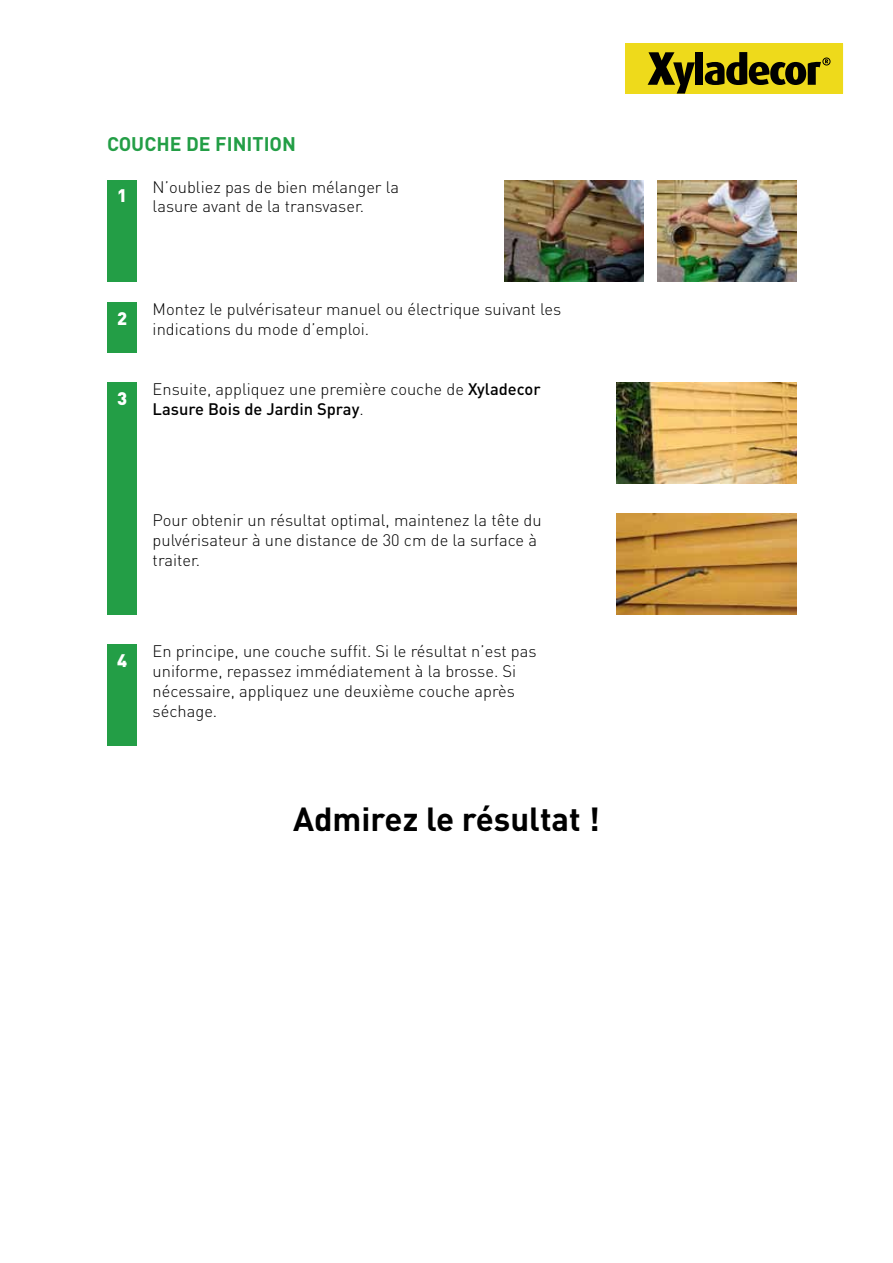
<style>
.page{position:relative;width:893px;height:1263px;background:#fff}
.page>*{position:absolute;margin:0;border:0;box-sizing:border-box;transform-origin:0 0}
.t1{font:700 33px "DIN Pro";color:#000}
.t2{font:700 19.5px "DIN Pro";color:#239e46}
.t3{font:900 18px "DIN Pro";color:#fff}
.t4{font:300 16.5px/19.8px "DIN Pro";color:#000}
.s1{font-weight:500}
</style>
<div class="page">
<svg style="left:625px;top:44px;width:218px;height:50px"></svg>
<img style="left:658px;top:180px;width:139px;height:101px">
<img style="left:504px;top:180px;width:139px;height:101px">
<img style="left:617px;top:382px;width:180px;height:102px">
<img style="left:617px;top:513px;width:180px;height:102px">
<div style="left:107px;top:180px;width:30px;height:101px;background:#239e46"></div>
<div style="left:107px;top:382px;width:30px;height:233px;background:#239e46"></div>
<div style="left:107px;top:644px;width:30px;height:102px;background:#239e46"></div>
<div style="left:107px;top:303px;width:30px;height:50px;background:#239e46"></div>
<p class="t2" style="left:107px;top:130px;width:190px">COUCHE DE FINITION</p>
<p class="t3" style="left:117px;top:184px;width:12px">1</p>
<p class="t4" style="left:153px;top:176px;width:248px">N’oubliez pas de bien mélanger la lasure avant de la transvaser.</p>
<p class="t3" style="left:117px;top:306px;width:12px">2</p>
<p class="t3" style="left:117px;top:386px;width:12px">3</p>
<p class="t4" style="left:153px;top:299px;width:410px">Montez le pulvérisateur manuel ou électrique suivant les indications du mode d’emploi.</p>
<p class="t4" style="left:153px;top:378px;width:389px">Ensuite, appliquez une première couche de <span class="s1">Xyladecor<br>Lasure Bois de Jardin Spray</span>.</p>
<p class="t4" style="left:153px;top:510px;width:391px">Pour obtenir un résultat optimal, maintenez la tête du pulvérisateur à une distance de 30 cm de la surface à traiter.</p>
<p class="t3" style="left:117px;top:648px;width:12px">4</p>
<p class="t4" style="left:153px;top:641px;width:385px">En principe, une couche suffit. Si le résultat n’est pas uniforme, repassez immédiatement à la brosse. Si nécessaire, appliquez une deuxième couche après séchage.</p>
<h1 class="t1" style="left:293px;top:796px;width:308px">Admirez le résultat !</h1>
</div>
